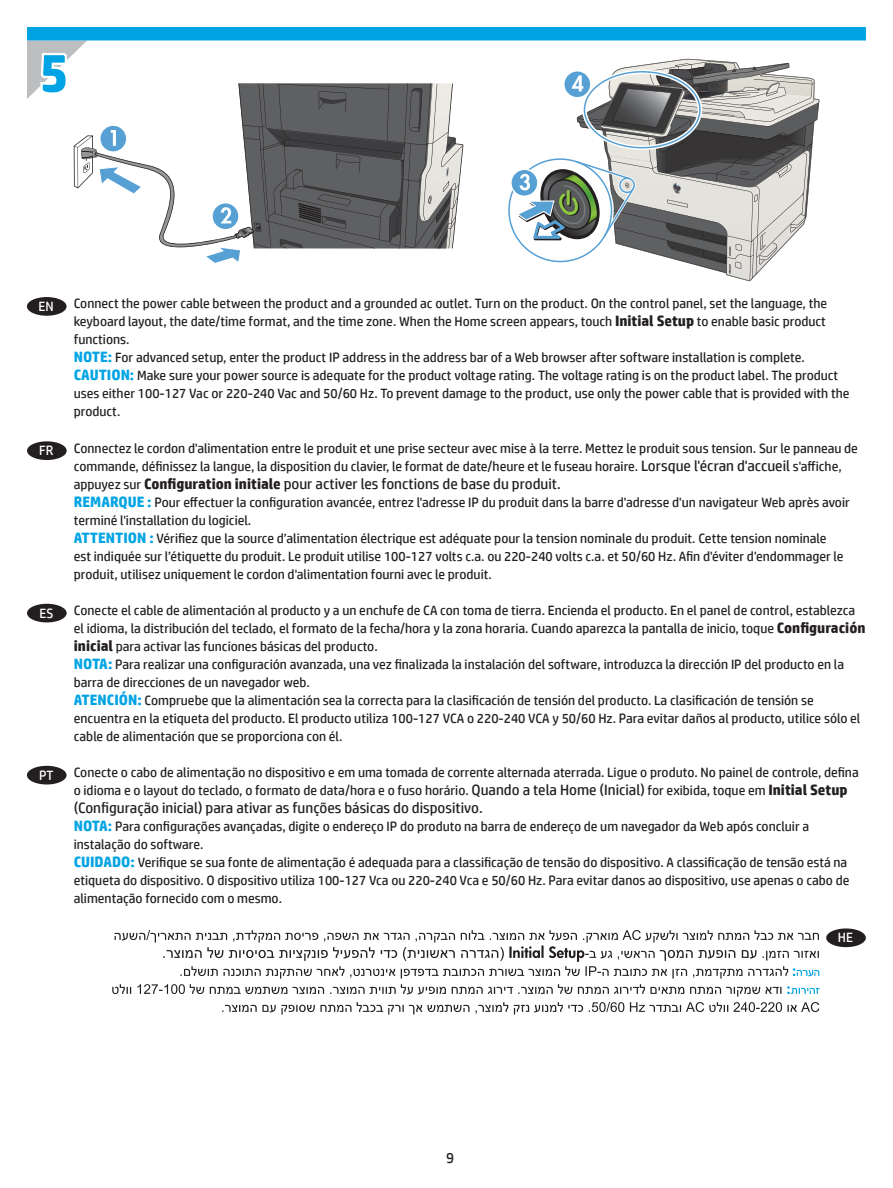
<style>
.page{position:relative;width:893px;height:1188px;background:#fff}
.page>*{position:absolute;margin:0;border:0;box-sizing:border-box;transform-origin:0 0}
.t1{font:700 54px "HP Simplified";color:#00a4e4}
.t2{font:15px "HP Simplified";color:#231f20}
.t3{font:13.5px/18px "HP Simplified";color:#231f20}
.t4{font:13.5px "HP Simplified";color:#fff}
.s1{font-weight:700;font-size:15px}
.s2{font-weight:700;font-size:15px;color:#00a4e4}
.s3{font-size:15px}
.s4{font-size:13.5px}
.s5{font-weight:700}
</style>
<div class="page">
<svg style="left:508px;top:60px;width:310px;height:220px"></svg>
<svg style="left:27px;top:40px;width:436px;height:223px"></svg>
<div style="left:27px;top:27px;width:838px;height:13px;background:#00a4e4"></div>
<div style="left:27px;top:297px;width:39px;height:19px;background:#231f20;border-radius:50%"></div>
<div style="left:27px;top:441px;width:40px;height:19px;background:#231f20;border-radius:50%"></div>
<div style="left:27px;top:604px;width:40px;height:18px;background:#231f20;border-radius:50%"></div>
<div style="left:825px;top:928px;width:40px;height:19px;background:#231f20;border-radius:50%"></div>
<svg style="left:112px;top:930px;width:707px;height:85px"></svg>
<div style="left:27px;top:766px;width:39px;height:19px;background:#231f20;border-radius:50%"></div>
<h1 class="t1" style="left:39px;top:38px;width:30px">5</h1>
<p class="t4" style="left:39px;top:297px;width:17px">EN</p>
<p class="t3" style="left:74px;top:295px;width:777px">Connect the power cable between the product and a grounded ac outlet. Turn on the product. On the control panel, set the language, the keyboard layout, the date/time format, and the time zone. When the Home screen appears, touch <span class="s1">Initial Setup</span> to enable basic product functions.<br><span class="s2">NOTE:</span> For advanced setup, enter the product IP address in the address bar of a Web browser after software installation is complete.<br><span class="s2">CAUTION:</span> Make sure your power source is adequate for the product voltage rating. The voltage rating is on the product label. The product uses either 100-127 Vac or 220-240 Vac and 50/60 Hz. To prevent damage to the product, use only the power cable that is provided with the product.</p>
<p class="t4" style="left:39px;top:442px;width:16px">FR</p>
<p class="t3" style="left:74px;top:439px;width:785px">Connectez le cordon d'alimentation entre le produit et une prise secteur avec mise à la terre. Mettez le produit sous tension. Sur le panneau de commande, définissez la langue, la disposition du clavier, le format de date/heure et le fuseau horaire. <span class="s3">Lorsque l'écran d'accueil</span> s'affiche,</p>
<p class="t2" style="left:74px;top:474px;width:488px"><span class="s4">appuyez sur</span> <span class="s5">Configuration initiale</span> pour activer les fonctions de base du produit.</p>
<p class="t3" style="left:74px;top:493px;width:777px"><span class="s2">REMARQUE :</span> Pour effectuer la configuration avancée, entrez l'adresse IP du produit dans la barre d'adresse d'un navigateur Web après avoir terminé l'installation du logiciel.<br><span class="s2">ATTENTION :</span> Vérifiez que la source d’alimentation électrique est adéquate pour la tension nominale du produit. Cette tension nominale<br>est indiquée sur l’étiquette du produit. Le produit utilise 100-127 volts c.a. ou 220-240 volts c.a. et 50/60 Hz. Afin d'éviter d'endommager le produit, utilisez uniquement le cordon d'alimentation fourni avec le produit.</p>
<p class="t4" style="left:39px;top:604px;width:15px">ES</p>
<p class="t3" style="left:74px;top:601px;width:792px">Conecte el cable de alimentación al producto y a un enchufe de CA con toma de tierra. Encienda el producto. En el panel de control, establezca el idioma, la distribución del teclado, el formato de la fecha/hora y la zona horaria. Cuando aparezca la pantalla de inicio, toque <span class="s1">Configuración inicial</span> para activar las funciones básicas del producto.<br><span class="s2">NOTA:</span> Para realizar una configuración avanzada, una vez finalizada la instalación del software, introduzca la dirección IP del producto en la barra de direcciones de un navegador web.<br><span class="s2">ATENCIÓN:</span> Compruebe que la alimentación sea la correcta para la clasificación de tensión del producto. La clasificación de tensión se encuentra en la etiqueta del producto. El producto utiliza 100-127 VCA o 220-240 VCA y 50/60 Hz. Para evitar daños al producto, utilice sólo el cable de alimentación que se proporciona con él.</p>
<p class="t4" style="left:39px;top:766px;width:16px">PT</p>
<p class="t3" style="left:74px;top:763px;width:786px">Conecte o cabo de alimentação no dispositivo e em uma tomada de corrente alternada aterrada. Ligue o produto. No painel de controle, defina o idioma e o layout do teclado, o formato de data/hora e o fuso horário. <span class="s3">Quando a tela Home (Inicial)</span> for exibida, toque em <span class="s1">Initial Setup</span></p>
<p class="t2" style="left:74px;top:798px;width:410px">(Configuração inicial) para ativar as funções básicas do dispositivo.</p>
<p class="t3" style="left:74px;top:817px;width:776px"><span class="s2">NOTA:</span> Para configurações avançadas, digite o endereço IP do produto na barra de endereço de um navegador da Web após concluir a instalação do software.<br><span class="s2">CUIDADO:</span> Verifique se sua fonte de alimentação é adequada para a classificação de tensão do dispositivo. A classificação de tensão está na etiqueta do dispositivo. O dispositivo utiliza 100-127 Vca ou 220-240 Vca e 50/60 Hz. Para evitar danos ao dispositivo, use apenas o cabo de alimentação fornecido com o mesmo.</p>
<p class="t2" style="left:446px;top:1148px;width:10px">9</p>
<p class="t4" style="left:837px;top:929px;width:17px">HE</p>
</div>
